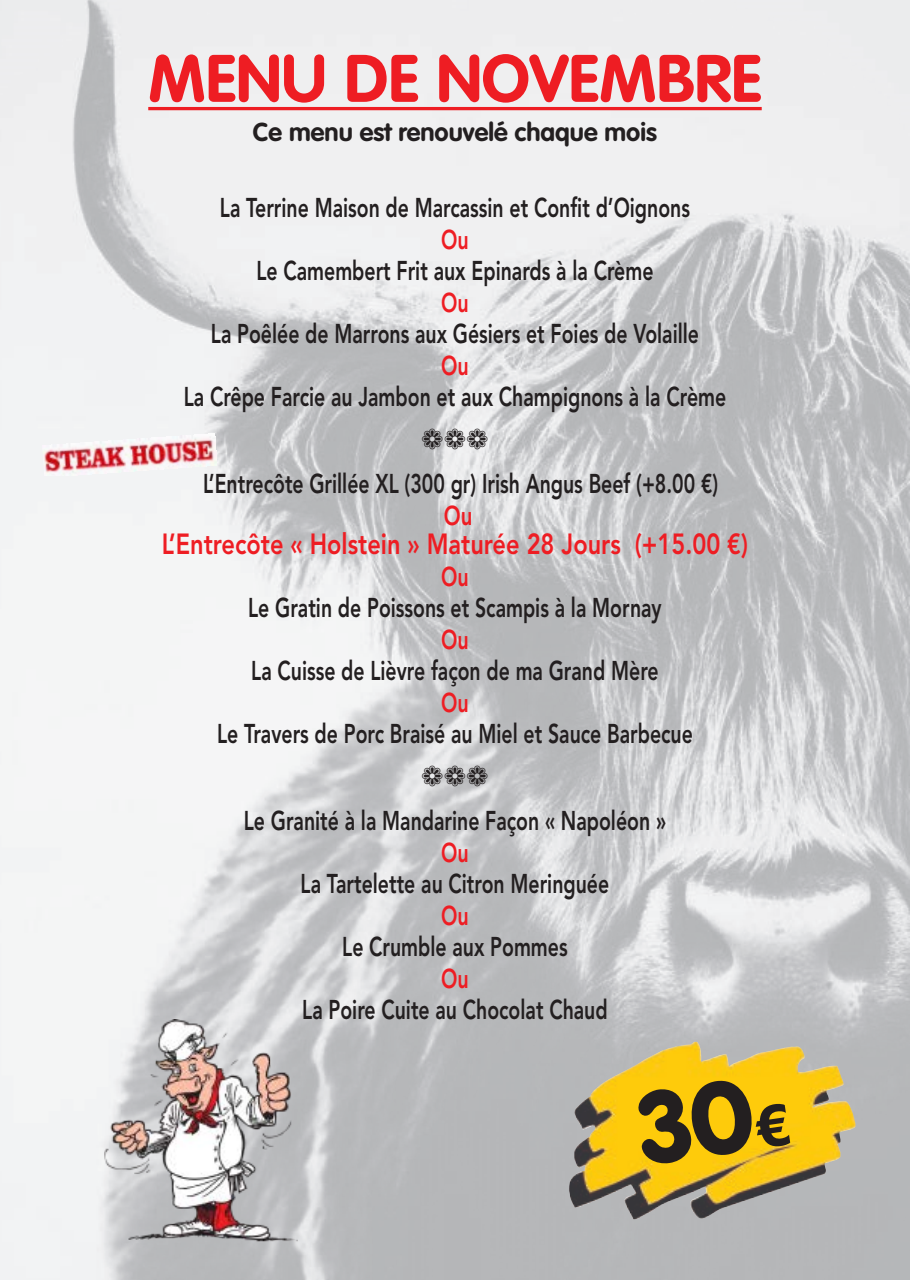
<style>
.page{position:relative;width:910px;height:1280px;background:#fff}
.page>*{position:absolute;margin:0;border:0;box-sizing:border-box;transform-origin:0 0}
.t1{font:700 66px "VAG Rounded Std";color:#ee1d23}
.t2{font:800 28.95px "Avenir LT Std";color:#ee1d23;scale:.81 1}
.t3{font:800 27px "Avenir LT Std";color:#231f20;scale:.72 1}
.t4{font:800 27px "Avenir LT Std";color:#ee1d23;scale:.73 1}
.t5{font:800 27px "Avenir LT Std";color:#ee1d23;scale:.75 1}
.t6{font:700 25.5px "VAG Rounded Std";color:#231f20}
</style>
<div class="page">
<img style="left:0;top:0;width:910px;height:1280px">
<hr style="left:148px;top:107px;width:614px;height:3px;background:#ee1d23">
<img style="left:105px;top:1019px;width:193px;height:224px">
<img style="left:569px;top:1042px;width:286px;height:177px">
<img style="left:42px;top:433px;width:174px;height:43px">
<svg style="left:422px;top:428px;width:66px;height:21px"></svg>
<svg style="left:422px;top:765px;width:66px;height:21px"></svg>
<div style="left:634px;top:1077px;width:156px;height:89px;background:#fecb0b"></div>
<p class="t1" style="left:148px;top:40px;width:615px">MENU DE NOVEMBRE</p>
<p class="t6" style="left:253px;top:117px;width:405px">Ce menu est renouvelé chaque mois</p>
<p class="t3" style="left:220px;top:197px;width:654px">La Terrine Maison de Marcassin et Confit d’Oignons</p>
<p class="t4" style="left:441px;top:228px;width:39px">Ou</p>
<p class="t3" style="left:256px;top:260px;width:553px">Le Camembert Frit aux Epinards à la Crème</p>
<p class="t4" style="left:441px;top:291px;width:39px">Ou</p>
<p class="t3" style="left:211px;top:323px;width:679px">La Poêlée de Marrons aux Gésiers et Foies de Volaille</p>
<p class="t4" style="left:441px;top:354px;width:39px">Ou</p>
<p class="t3" style="left:184px;top:386px;width:755px">La Crêpe Farcie au Jambon et aux Champignons à la Crème</p>
<p class="t3" style="left:203px;top:473px;width:717px">L’Entrecôte Grillée XL (300 gr) Irish Angus Beef (+8.00 €)</p>
<p class="t5" style="left:444px;top:504px;width:40px">Ou</p>
<p class="t2" style="left:162px;top:532px;width:725px">L’Entrecôte « Holstein » Maturée 28 Jours (+15.00 €)</p>
<p class="t4" style="left:441px;top:565px;width:39px">Ou</p>
<p class="t3" style="left:248px;top:597px;width:576px">Le Gratin de Poissons et Scampis à la Mornay</p>
<p class="t4" style="left:441px;top:628px;width:39px">Ou</p>
<p class="t3" style="left:251px;top:660px;width:567px">La Cuisse de Lièvre façon de ma Grand Mère</p>
<p class="t4" style="left:441px;top:691px;width:39px">Ou</p>
<p class="t3" style="left:217px;top:723px;width:662px">Le Travers de Porc Braisé au Miel et Sauce Barbecue</p>
<p class="t3" style="left:244px;top:810px;width:588px">Le Granité à la Mandarine Façon « Napoléon »</p>
<p class="t4" style="left:441px;top:841px;width:39px">Ou</p>
<p class="t3" style="left:301px;top:873px;width:430px">La Tartelette au Citron Meringuée</p>
<p class="t4" style="left:441px;top:904px;width:39px">Ou</p>
<p class="t3" style="left:342px;top:936px;width:315px">Le Crumble aux Pommes</p>
<p class="t4" style="left:441px;top:967px;width:39px">Ou</p>
<p class="t3" style="left:302px;top:999px;width:426px">La Poire Cuite au Chocolat Chaud</p>
</div>
